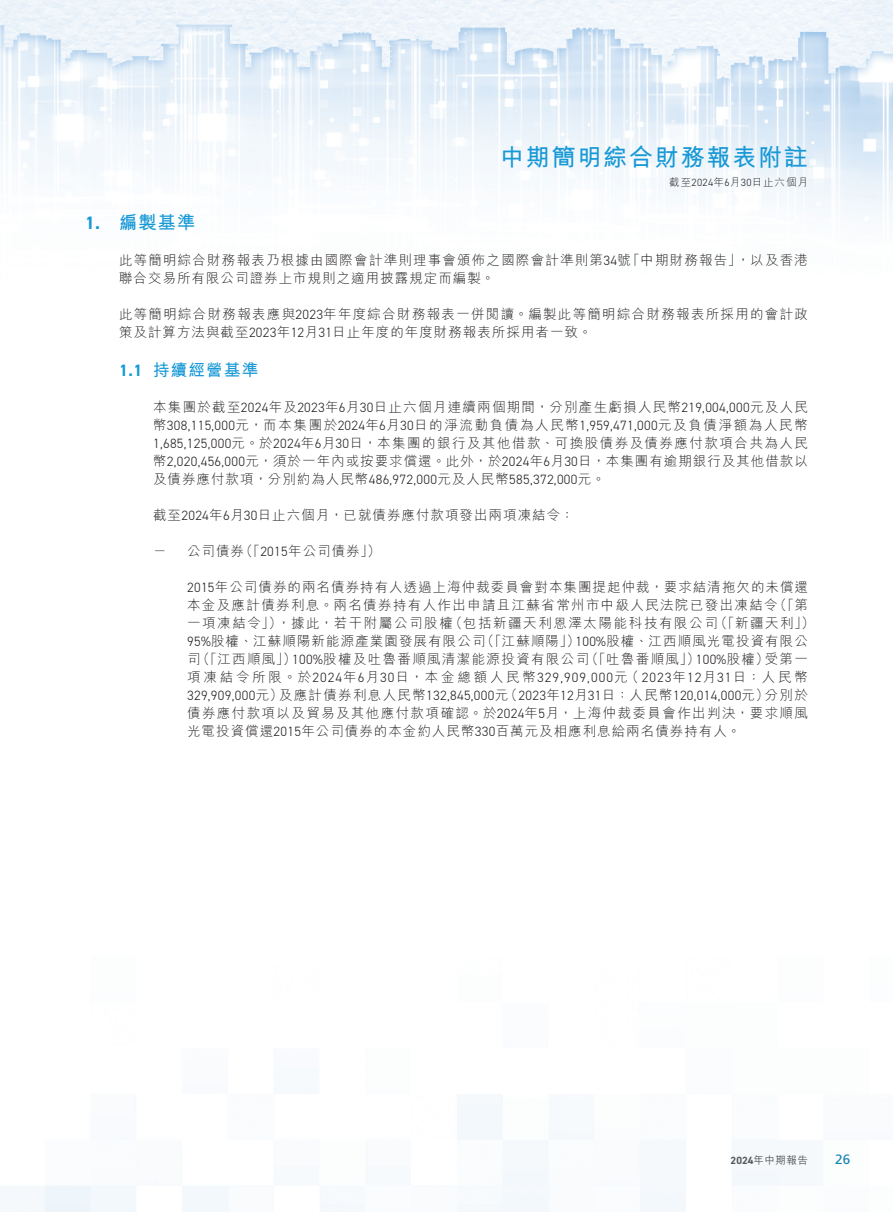
<style>
.page{position:relative;width:893px;height:1212px;background:#fff}
.page>*{position:absolute;margin:0;border:0;box-sizing:border-box;transform-origin:0 0}
.t1{font:700 24px "M Hei HK";letter-spacing:.075em;color:#1899d6}
.t2{font:700 18px "M Hei HK";color:#1899d6}
.t3{font:700 18px "DIN2014";color:#1899d6}
.t4{font:700 16.5px "M Hei HK";letter-spacing:.075em;color:#1899d6}
.t5{font:700 16.5px "DIN2014";color:#1899d6}
.t6{font:300 13.5px/18px "M Hei HK";letter-spacing:.09em;color:#231f20}
.t7{font:300 13.5px "DIN2014";letter-spacing:.025em;color:#231f20}
.t8{font:300 13.5px "M Hei HK";letter-spacing:.205em;color:#231f20}
.t9{font:300 13.5px "M Hei HK";letter-spacing:.115em;color:#231f20}
.t10{font:13.5px "Frutiger LT Std";color:#1481b4}
.t11{font:300 10.5px "M Hei HK";letter-spacing:.085em;color:#231f20}
.t12{font:500 10.5px "M Hei HK";letter-spacing:.05em;color:#57585a}
.s1{font-family:"DIN2014"}
.s2{font-family:"M Hei HK"}
.s3{font-family:"DIN2014";font-weight:700}
</style>
<div class="page">
<img style="left:0;top:0;width:893px;height:1212px">
<h2 class="t3" style="left:85px;top:210px;width:17px">1.</h2>
<h1 class="t1" style="left:500px;top:140px;width:309px">中期簡明綜合財務報表附註</h1>
<h2 class="t2" style="left:119px;top:209px;width:78px">編製基準</h2>
<p class="t11" style="left:669px;top:176px;width:140px">截至<span class="s1">2024</span>年月<span class="s1">6 30</span>日止六個月</p>
<p class="t6" style="left:119px;top:251px;width:513px">此等簡明綜合財務報表乃根據由國際會計準則理事會頒佈之國際會計準則第<span class="s1">34</span>號聯合交易所有限公司證券上市規則之適用披露規定而編製。</p>
<p class="t6" style="left:119px;top:305px;width:690px">此等簡明綜合財務報表應與<span class="s1">2023</span>年年度綜合財務報表一併閱讀。編製此等簡明綜合財務報表所採用的會計政策及計算方法與截至<span class="s1">2023</span>年<span class="s1">12</span>月<span class="s1">31</span>日止年度的年度財務報表所採用者一致。</p>
<p class="t4" style="left:153px;top:358px;width:107px">持續經營基準</p>
<p class="t6" style="left:626px;top:251px;width:116px">「中期財務報告」</p>
<p class="t6" style="left:736px;top:251px;width:73px">，以及香港</p>
<p class="t5" style="left:119px;top:359px;width:25px">1.1</p>
<p class="t6" style="left:153px;top:398px;width:656px;text-align:justify">本集團於截至<span class="s1">2024</span>年及<span class="s1">2023</span>年月<span class="s1">6 30</span>日止六個月連續兩個期間，分別產生虧損人民幣<span class="s1">219,004,000</span>元及人民幣<span class="s1">308,115,000</span>元，而本集團於<span class="s1">2024</span>年月<span class="s1">6 30</span>日的淨流動負債為人民幣<span class="s1">1,959,471,000</span>元及負債淨額為人民幣<span class="s1">1,685,125,000</span>元。於<span class="s1">2024</span>年月<span class="s1">6 30</span>日，本集團的銀行及其他借款、可換股債券及債券應付款項合共為人民幣<span class="s1">2,020,456,000</span>元，須於一年內或按要求償還。此外，於<span class="s1">2024</span>年月<span class="s1">6 30</span>日，本集團有逾期銀行及其他借款以及債券應付款項，分別約為人民幣<span class="s1">486,972,000</span>元及人民幣<span class="s1">585,372,000</span>元。</p>
<p class="t6" style="left:153px;top:506px;width:422px">截至<span class="s1">2024</span>年月<span class="s1">6 30</span>日止六個月，已就債券應付款項發出兩項凍結令：</p>
<p class="t6" style="left:239px;top:542px;width:143px">（「<span class="s1">2015</span>年公司債券 (「</p>
<p class="t6" style="left:187px;top:542px;width:59px">公司債券</p>
<p class="t6" style="left:153px;top:542px;width:15px">－</p>
<p class="t6" style="left:187px;top:578px;width:622px;text-align:right"><span class="s1">2015</span>年公司債券的兩名債券持有人透過上海仲裁委員會對本集團提起仲裁，要求結清拖欠的未償還（「第</p>
<p class="t6" style="left:714px;top:596px;width:102px;text-indent:-527px">本金及應計債券利息。兩名債券持有人作出申請且江蘇省常州市中級人民法院已發出凍結令<br>（「新疆天利 (「</p>
<p class="t6" style="left:187px;top:614px;width:96px">一項凍結令」）</p>
<p class="t9" style="left:449px;top:616px;width:270px">（包括新疆天利恩澤太陽能科技有限公司</p>
<p class="t9" style="left:277px;top:616px;width:177px">，據此，若干附屬公司股權</p>
<p class="t6" style="left:481px;top:632px;width:101px">（「江蘇順陽」）</p>
<p class="t6" style="left:187px;top:632px;width:300px"><span class="s1">95%</span>股權、江蘇順陽新能源產業園發展有限公司</p>
<p class="t6" style="left:575px;top:632px;width:234px"><span class="s1">100%</span>股權、江西順風光電投資有限公</p>
<p class="t6" style="left:292px;top:649px;width:299px"><span class="s1">100%</span>股權及吐魯番順風清潔能源投資有限公司</p>
<p class="t6" style="left:585px;top:649px;width:116px">（「吐魯番順風」）</p>
<p class="t6" style="left:196px;top:649px;width:101px">（「江西順風」）</p>
<p class="t7" style="left:696px;top:651px;width:75px">100%<span class="s2">股權）</span></p>
<p class="t6" style="left:765px;top:649px;width:45px">受第一</p>
<p class="t6" style="left:187px;top:649px;width:15px">司</p>
<p class="t8" style="left:187px;top:670px;width:442px">項凍結令所限。於<span class="s1">2024</span>年 月<span class="s1">6 30</span>日，本金總額人民幣<span class="s1">329,909,000</span>元</p>
<p class="t6" style="left:625px;top:667px;width:184px">（ <span class="s1">2023</span>年<span class="s1">12</span>月<span class="s1">31</span>日：人民幣</p>
<p class="t7" style="left:187px;top:687px;width:97px">329,909,000<span class="s2">元）</span></p>
<p class="t6" style="left:187px;top:703px;width:622px">債券應付款項以及貿易及其他應付款項確認。於<span class="s1">2024</span>年月<span class="s1">5</span> ，上海仲裁委員會作出判決，要求順風光電投資償還<span class="s1">2015</span>年公司債券的本金約人民幣<span class="s1">330</span>百萬元及相應利息給兩名債券持有人。</p>
<p class="t7" style="left:504px;top:687px;width:266px"><span class="s2">（</span>2023<span class="s2">年</span>12<span class="s2">月</span>31<span class="s2">日：人民幣</span>120,014,000<span class="s2">元）</span></p>
<p class="t6" style="left:279px;top:685px;width:231px">及應計債券利息人民幣<span class="s1">132,845,000</span>元</p>
<p class="t6" style="left:765px;top:685px;width:45px">分別於</p>
<p class="t12" style="left:731px;top:1152px;width:79px"><span class="s3">2024</span>年中期報告</p>
<p class="t10" style="left:835px;top:1151px;width:17px">26</p>
</div>
